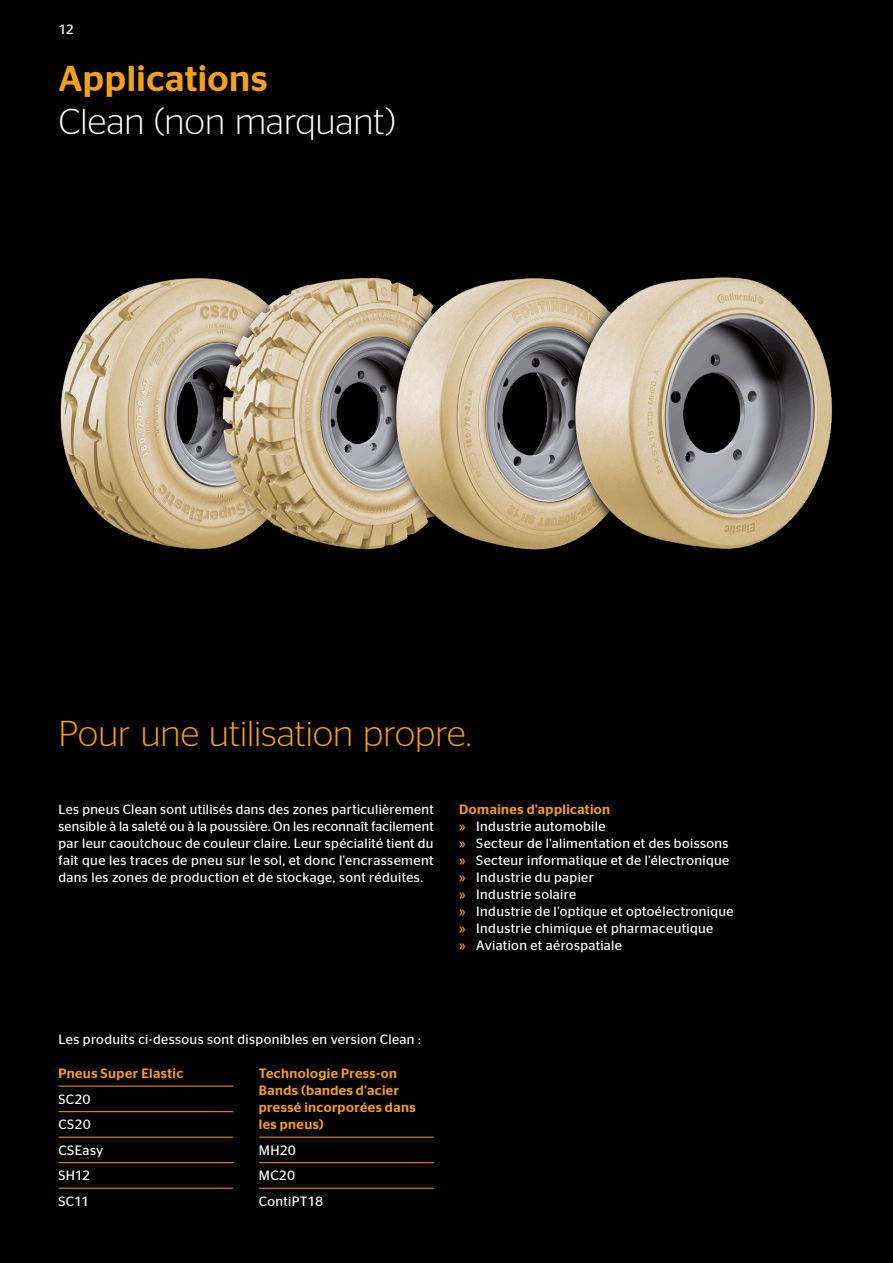
<style>
.page{position:relative;width:893px;height:1263px;background:#000}
.page>*{position:absolute;margin:0;border:0;box-sizing:border-box;transform-origin:0 0}
.t1{font:300 36px "Continental Stag Sans";letter-spacing:.005em;color:#f5a01c}
.t2{font:300 36px "Continental Stag Sans";letter-spacing:.005em;color:#fff}
.t3{font:500 36px "Continental Stag Sans";letter-spacing:.015em;color:#f5a01c}
.t4{font:13.5px/17px "Continental Stag Sans";letter-spacing:.025em;color:#fff}
.t5{font:500 13.5px/17px "Continental Stag Sans";letter-spacing:.03em;color:#f5a01c}
.s1{font-weight:500;color:#f5a01c}
.s2{color:#f5a01c}
</style>
<div class="page">
<img style="left:60px;top:277px;width:773px;height:273px">
<hr style="left:58px;top:1086px;width:175px;height:1px;background:#f5a01c">
<hr style="left:58px;top:1111px;width:175px;height:1px;background:#f5a01c">
<hr style="left:58px;top:1137px;width:175px;height:1px;background:#f5a01c">
<hr style="left:58px;top:1162px;width:175px;height:1px;background:#f5a01c">
<hr style="left:58px;top:1188px;width:175px;height:1px;background:#f5a01c">
<hr style="left:259px;top:1137px;width:175px;height:1px;background:#f5a01c">
<hr style="left:259px;top:1162px;width:175px;height:1px;background:#f5a01c">
<hr style="left:259px;top:1188px;width:175px;height:1px;background:#f5a01c">
<p class="t4" style="left:58px;top:21px;width:17px">12</p>
<h1 class="t3" style="left:58px;top:58px;width:211px">Applications</h1>
<h1 class="t2" style="left:58px;top:102px;width:338px">Clean (non marquant)</h1>
<h1 class="t1" style="left:58px;top:714px;width:414px">Pour une utilisation propre.</h1>
<p class="t4" style="left:58px;top:801px;width:377px;text-align:justify">Les pneus Clean sont utilisés dans des zones particulièrement sensible à la saleté ou à la poussière. On les reconnaît facilement par leur caoutchouc de couleur claire. Leur spécialité tient du fait que les traces de pneu sur le sol, et donc l'encrassement dans les zones de production et de stockage, sont réduites.</p>
<p class="t4" style="left:459px;top:801px;width:276px"><span class="s1">Domaines d'application<br></span><span class="s2">»</span> Industrie automobile<br><span class="s2">»</span> Secteur de l'alimentation et des boissons <span class="s2">»</span> Secteur informatique et de l'électronique <span class="s2">»</span> Industrie du papier<br><span class="s2">»</span> Industrie solaire<br><span class="s2">»</span> Industrie de l'optique et optoélectronique <span class="s2">»</span> Industrie chimique et pharmaceutique<br><span class="s2">»</span> Aviation et aérospatiale</p>
<p class="t4" style="left:58px;top:1031px;width:364px">Les produits ci-dessous sont disponibles en version Clean :</p>
<p class="t5" style="left:58px;top:1065px;width:126px">Pneus Super Elastic</p>
<p class="t4" style="left:58px;top:1086px;width:46px;line-height:25.5px">SC20<br>CS20<br>CSEasy<br>SH12<br>SC11</p>
<p class="t5" style="left:259px;top:1065px;width:158px">Technologie Press-on<br>Bands (bandes d'acier pressé incorporées dans les pneus)</p>
<p class="t4" style="left:259px;top:1137px;width:66px;line-height:25.5px">MH20<br>MC20<br>ContiPT18</p>
</div>
